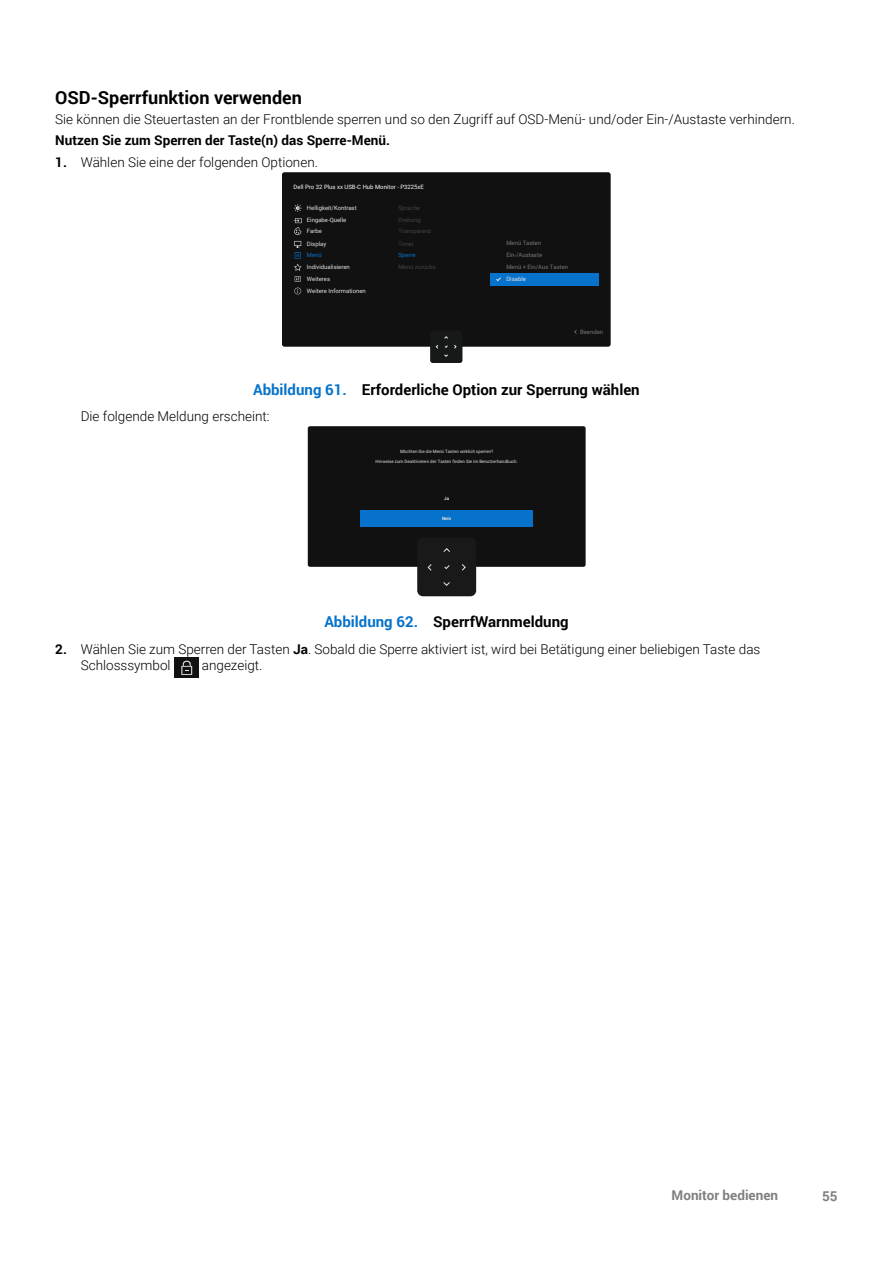
<style>
.page{position:relative;width:893px;height:1263px;background:#fff}
.page>*{position:absolute;margin:0;border:0;box-sizing:border-box;transform-origin:0 0}
.Head3{font:700 18px "Roboto";color:#000}
.Image_Title{font:700 15px "Roboto";color:#000}
.Paragraph{font:300 13.5px/16.2px "Roboto";color:#000}
.Paragraph-2{font:700 13.5px "Roboto";color:#000}
.Number_list{font:300 13.5px "Roboto";color:#000}
.t1{font:700 13.5px "Roboto";color:#808080}
.t2{font:6px/12.5px "Roboto";color:#e3e3e3}
.t3{font:6px "Roboto";color:#777}
.t4{font:6px "Roboto";letter-spacing:.005em;color:#fff}
.t5{font:6px "Roboto";color:#434343}
.t6{font:6px/11.2px "Roboto";color:#0672cb}
.t7{font:4.5px "Roboto";color:#e4e4e4}
.t8{font:700 4.5px "Roboto";color:#e4e4e4}
.s1{font-weight:700}
.s2{color:#434343}
.s3{color:#0672cb}
</style>
<div class="page">
<div style="left:282px;top:172px;width:329px;height:175px;background:#111;border-radius:3px"></div>
<div style="left:430px;top:331px;width:32px;height:32px;background:#171818;border-radius:3px"></div>
<svg style="left:294px;top:204px;width:8px;height:8px"></svg>
<svg style="left:294px;top:241px;width:8px;height:40px"></svg>
<svg style="left:294px;top:218px;width:8px;height:17px"></svg>
<div style="left:491px;top:273px;width:108px;height:12px;background:#0672cb"></div>
<svg style="left:294px;top:288px;width:7px;height:6px"></svg>
<div style="left:308px;top:426px;width:277px;height:141px;background:#111;border-radius:2px"></div>
<div style="left:417px;top:537px;width:59px;height:59px;background:#191919;border-radius:6px"></div>
<div style="left:360px;top:511px;width:173px;height:16px;background:#0672cb"></div>
<svg style="left:443px;top:582px;width:7px;height:4px"></svg>
<svg style="left:443px;top:548px;width:7px;height:4px"></svg>
<svg style="left:462px;top:564px;width:4px;height:7px"></svg>
<svg style="left:427px;top:564px;width:5px;height:7px"></svg>
<svg style="left:444px;top:565px;width:6px;height:4px"></svg>
<div style="left:174px;top:657px;width:25px;height:21px;background:#111"></div>
<svg style="left:181px;top:660px;width:11px;height:15px"></svg>
<h3 class="Head3" style="left:55px;top:85px;width:248px">OSD-Sperrfunktion verwenden</h3>
<p class="Paragraph" style="left:55px;top:111px;width:741px">Sie können die Steuertasten an der Frontblende sperren und so den Zugriff auf OSD-Menü- und/oder Ein-/Austaste verhindern.</p>
<p class="Paragraph-2" style="left:55px;top:130px;width:336px">Nutzen Sie zum Sperren der Taste(n) das Sperre-Menü.</p>
<p class="Paragraph" style="left:55px;top:154px;width:264px"><span class="s1">1.</span> Wählen Sie eine der folgenden Optionen.</p>
<p class="t4" style="left:294px;top:183px;width:132px">Dell Pro 32 Plus xx USB-C Hub Monitor - P3225xE</p>
<p class="t2" style="left:307px;top:201px;width:51px">Helligkeit/Kontrast</p>
<p class="t5" style="left:398px;top:203px;width:23px">Sprache</p>
<p class="t2" style="left:307px;top:214px;width:41px">Eingabe-Quelle</p>
<p class="t5" style="left:398px;top:215px;width:24px">Drehung</p>
<p class="t2" style="left:307px;top:225px;width:21px">Farbe<br>Display</p>
<p class="t6" style="left:307px;top:249px;width:16px">Menü</p>
<p class="t2" style="left:307px;top:272px;width:60px">Weiteres<br>Weitere Informationen</p>
<p class="t2" style="left:307px;top:260px;width:44px">Individualisieren</p>
<p class="t5" style="left:398px;top:227px;width:35px">Transparenz</p>
<p class="t6" style="left:398px;top:238px;width:19px"><span class="s2">Timer<br></span>Sperre</p>
<p class="t5" style="left:398px;top:263px;width:40px">Menü zurücks.</p>
<p class="t3" style="left:506px;top:239px;width:36px">Menü Tasten</p>
<p class="t3" style="left:506px;top:263px;width:63px">Menü + Ein/Aus Tasten</p>
<p class="t3" style="left:506px;top:251px;width:37px">Ein-/Austaste</p>
<p class="t2" style="left:506px;top:272px;width:21px">Disable</p>
<p class="t3" style="left:580px;top:327px;width:25px">Beenden</p>
<p class="Image_Title" style="left:253px;top:379px;width:388px"><span class="s3">Abbildung 61.</span> Erforderliche Option zur Sperrung wählen</p>
<p class="Number_list" style="left:81px;top:407px;width:190px">Die folgende Meldung erscheint:</p>
<p class="t7" style="left:400px;top:448px;width:95px">Möchten Sie die Menü Tasten wirklich sperren?</p>
<p class="t7" style="left:376px;top:458px;width:144px">Hinweise zum Deaktivieren der Tasten finden Sie im Benutzerhandbuch.</p>
<p class="t8" style="left:444px;top:495px;width:6px">Ja</p>
<p class="t8" style="left:442px;top:515px;width:11px">Nein</p>
<p class="Image_Title" style="left:324px;top:611px;width:246px"><span class="s3">Abbildung 62.</span> SperrfWarnmeldung</p>
<p class="Paragraph" style="left:81px;top:640px;width:681px;text-indent:-26px"><span class="s1">2.</span> Wählen Sie zum Sperren der Tasten <span class="s1">Ja</span>. Sobald die Sperre aktiviert ist, wird bei Betätigung einer beliebigen Taste das<br>Schlosssymbol</p>
<p class="Paragraph" style="left:202px;top:656px;width:62px">angezeigt.</p>
<p class="t1" style="left:672px;top:1186px;width:108px">Monitor bedienen</p>
<p class="t1" style="left:822px;top:1186px;width:17px">55</p>
</div>
